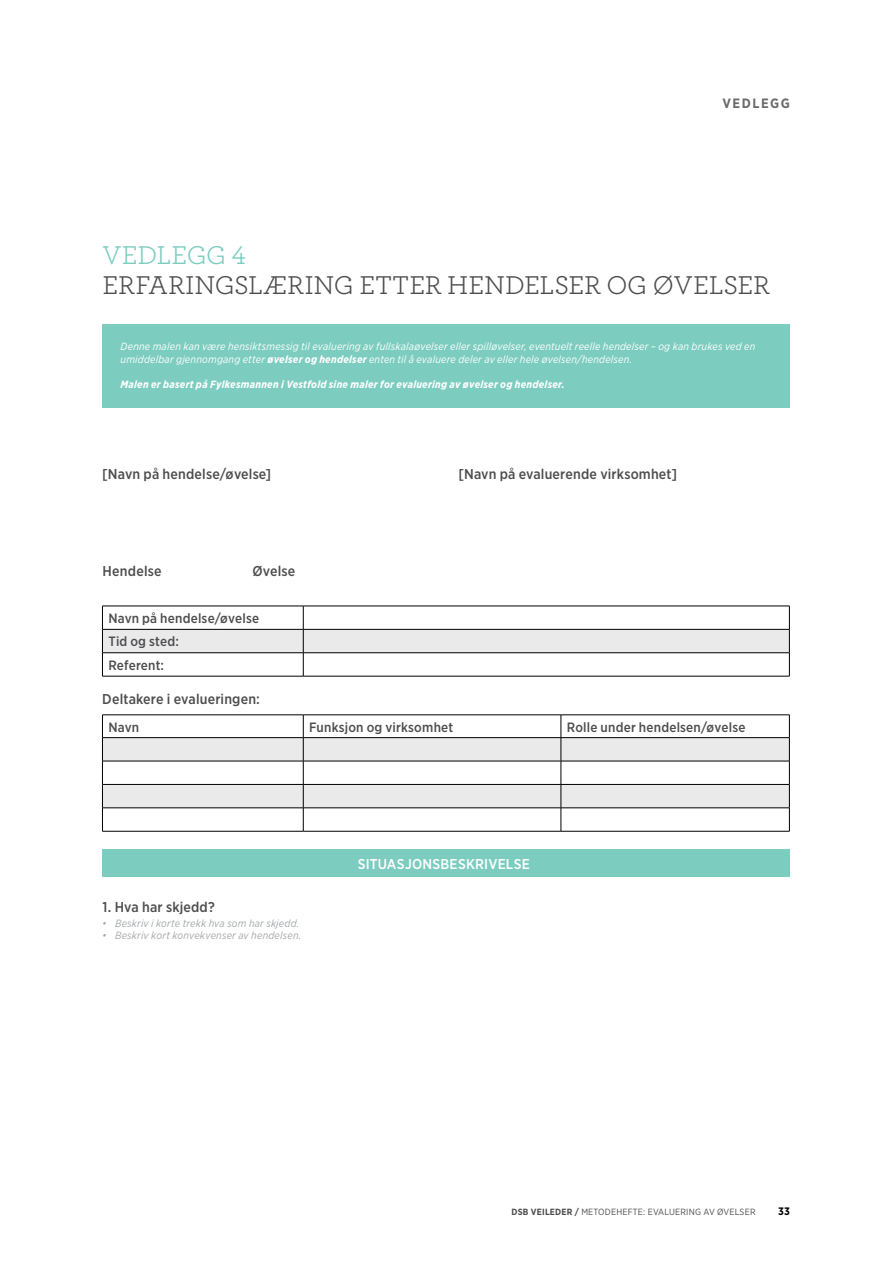
<style>
.page{position:relative;width:893px;height:1263px;background:#fff}
.page>*{position:absolute;margin:0;border:0;box-sizing:border-box;transform-origin:0 0}
.t1{font:27px "Archer";letter-spacing:-.015em;color:#4d4d4f}
.t2{font:27px "Archer";letter-spacing:-.015em;color:#7cccbf}
.t3{font:500 14.25px "Gotham Narrow";letter-spacing:.01em;color:#4d4d4f}
.t4{font:500 14.25px "Gotham Narrow";letter-spacing:.015em;color:#fff}
.t5{font:500 13.5px/23.4px "Gotham Narrow";letter-spacing:.015em;color:#4d4d4f}
.t6{font:700 13.5px "Gotham Narrow";letter-spacing:.115em;color:#696a6c}
.t7{font:700 10.8px "Gotham Narrow";color:#000}
.t8{font:italic 10.5px/12.6px "Gotham Narrow";letter-spacing:.02em;color:#fff}
.t9{font:italic 700 10.5px "Gotham Narrow";letter-spacing:.025em;color:#fff}
.t10{font:italic 10.5px "Gotham Narrow";letter-spacing:.015em;color:#a5a8aa}
.t11{font:9px "Gotham Narrow";letter-spacing:.02em;color:#4d4d4f}
.s1{font-weight:700}
</style>
<div class="page">
<div style="left:102px;top:324px;width:688px;height:84px;background:#7cccbf"></div>
<div style="left:102px;top:850px;width:688px;height:27px;background:#7cccbf"></div>
<svg style="left:102px;top:606px;width:688px;height:70px"></svg>
<hr style="left:102px;top:676px;width:201px;height:1px;background:#000">
<hr style="left:303px;top:676px;width:487px;height:1px;background:#000">
<svg style="left:103px;top:738px;width:686px;height:69px;fill:#eaeaeb"></svg>
<hr style="left:102px;top:714px;width:201px;height:1px;background:#000">
<hr style="left:303px;top:714px;width:258px;height:1px;background:#000">
<hr style="left:561px;top:714px;width:229px;height:1px;background:#000">
<hr style="left:102px;top:737px;width:201px;height:1px;background:#000">
<hr style="left:303px;top:737px;width:258px;height:1px;background:#000">
<hr style="left:561px;top:737px;width:229px;height:1px;background:#000">
<hr style="left:102px;top:761px;width:201px;height:1px;background:#000">
<hr style="left:303px;top:761px;width:258px;height:1px;background:#000">
<hr style="left:561px;top:761px;width:229px;height:1px;background:#000">
<hr style="left:102px;top:784px;width:201px;height:1px;background:#000">
<hr style="left:303px;top:784px;width:258px;height:1px;background:#000">
<hr style="left:561px;top:784px;width:229px;height:1px;background:#000">
<hr style="left:102px;top:807px;width:201px;height:1px;background:#000">
<svg style="left:102px;top:715px;width:1px;height:116px"></svg>
<hr style="left:303px;top:807px;width:258px;height:1px;background:#000">
<svg style="left:303px;top:715px;width:1px;height:116px"></svg>
<hr style="left:561px;top:807px;width:229px;height:1px;background:#000">
<svg style="left:561px;top:715px;width:1px;height:116px"></svg>
<svg style="left:789px;top:715px;width:1px;height:116px"></svg>
<hr style="left:102px;top:831px;width:201px;height:1px;background:#000">
<hr style="left:303px;top:831px;width:258px;height:1px;background:#000">
<hr style="left:561px;top:831px;width:229px;height:1px;background:#000">
<p class="t6" style="left:722px;top:95px;width:69px">VEDLEGG</p>
<h1 class="t2" style="left:103px;top:237px;width:145px">VEDLEGG 4</h1>
<h1 class="t1" style="left:103px;top:267px;width:669px">ERFARINGSLÆRING ETTER HENDELSER OG ØVELSER</h1>
<p class="t8" style="left:121px;top:340px;width:636px">Denne malen kan være hensiktsmessig til evaluering av fullskalaøvelser eller spilløvelser, eventuelt reelle hendelser – og kan brukes ved en umiddelbar gjennomgang etter <span class="s1">øvelser og hendelser</span> enten til å evaluere deler av eller hele øvelsen/hendelsen.</p>
<p class="t9" style="left:121px;top:378px;width:446px">Malen er basert på Fylkesmannen i Vestfold sine maler for evaluering av øvelser og hendelser.</p>
<h2 class="t3" style="left:102px;top:465px;width:171px">[Navn på hendelse/øvelse]</h2>
<h2 class="t3" style="left:458px;top:465px;width:220px">[Navn på evaluerende virksomhet]</h2>
<h2 class="t3" style="left:103px;top:562px;width:60px">Hendelse</h2>
<h2 class="t3" style="left:253px;top:562px;width:44px">Øvelse</h2>
<p class="t5" style="left:108px;top:606px;width:152px">Navn på hendelse/øvelse<br>Tid og sted:<br>Referent:</p>
<h2 class="t3" style="left:102px;top:690px;width:159px">Deltakere i evalueringen:</h2>
<p class="t5" style="left:108px;top:715px;width:32px">Navn</p>
<p class="t5" style="left:309px;top:715px;width:145px">Funksjon og virksomhet</p>
<p class="t5" style="left:567px;top:715px;width:180px">Rolle under hendelsen/øvelse</p>
<h2 class="t3" style="left:103px;top:897px;width:114px">1. Hva har skjedd?</h2>
<p class="t10" style="left:102px;top:916px;width:198px">• Beskriv i korte trekk hva som har skjedd.</p>
<p class="t10" style="left:102px;top:929px;width:201px">• Beskriv kort konvekvenser av hendelsen.</p>
<h2 class="t4" style="left:358px;top:855px;width:174px">SITUASJONSBESKRIVELSE</h2>
<p class="t11" style="left:512px;top:1206px;width:245px"><span class="s1">DSB VEILEDER /</span> METODEHEFTE: EVALUERING AV ØVELSER</p>
<p class="t7" style="left:778px;top:1204px;width:13px">33</p>
</div>
